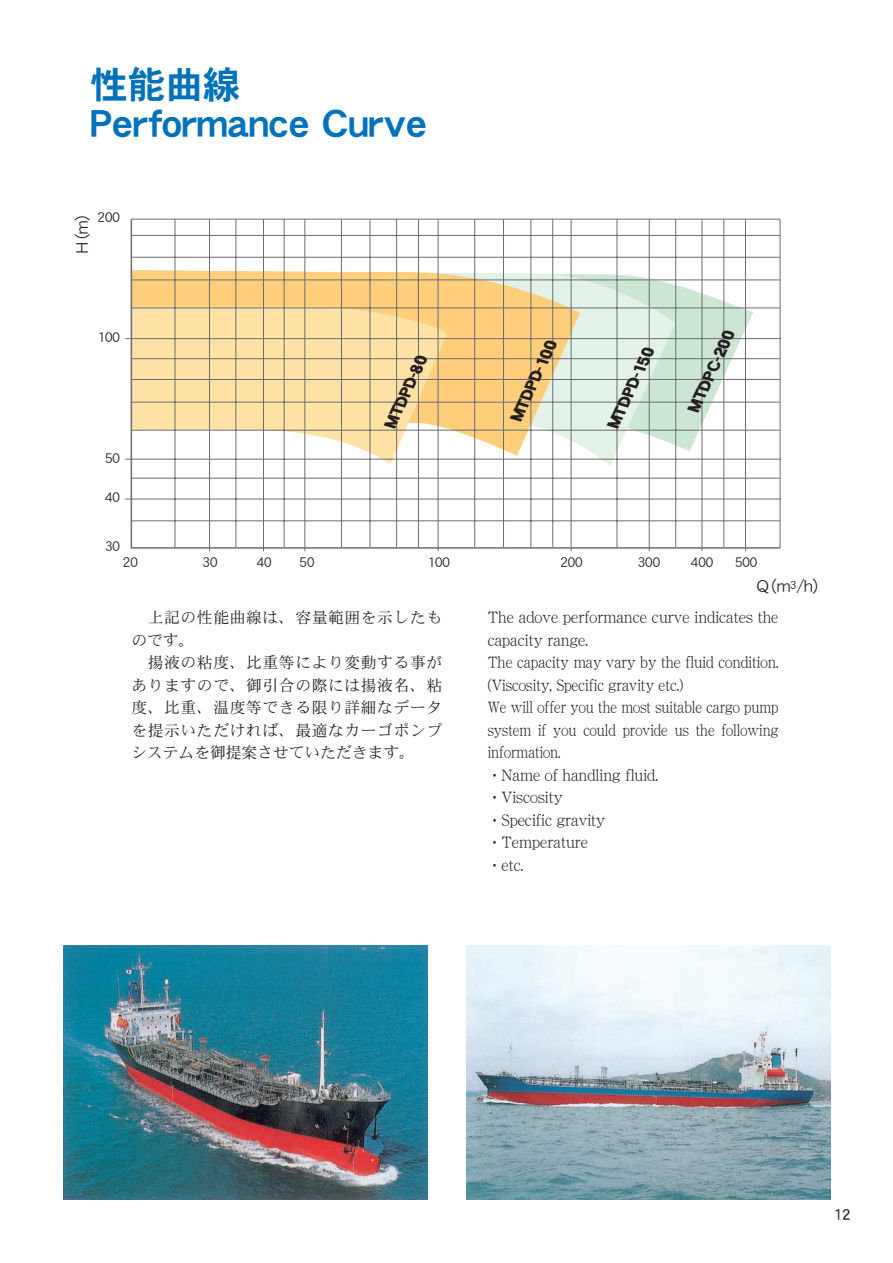
<style>
.page{position:relative;width:893px;height:1263px;background:#fff}
.page>*{position:absolute;margin:0;border:0;box-sizing:border-box;transform-origin:0 0}
.t1{font:37.5px/39px "DFPHS Gothic CID W7";color:#0072bc}
.t2{font:16.5px "DFPHS Gothic CID W3";color:#231f20}
.t3{font:italic 16.35px "DFPHS Gothic CID W9";color:#231f20}
.t4{font:15.75px/22.5px "DFPHS Mincho CID W3";color:#231f20;scale:.87 1}
.t5{font:15.75px/22.5px "DFPHS Mincho CID W3";letter-spacing:.04em;color:#231f20}
.t6{font:15px "DFPHS Gothic CID W5";color:#231f20}
.t7{font:13.5px "DFPHS Gothic CID W3";color:#231f20}
</style>
<div class="page">
<img style="left:64px;top:946px;width:364px;height:253px">
<img style="left:466px;top:946px;width:365px;height:253px">
<svg style="left:130px;top:218px;width:652px;height:331px"></svg>
<hr style="left:780px;top:219px;width:1px;height:329px;background:#6c6d70">
<hr style="left:131px;top:219px;width:649px;height:1px;background:#6c6d70">
<hr style="left:125px;top:338px;width:656px;height:1px;background:#6c6d70">
<hr style="left:125px;top:459px;width:656px;height:1px;background:#6c6d70">
<hr style="left:125px;top:499px;width:656px;height:1px;background:#6c6d70">
<hr style="left:131px;top:235px;width:649px;height:1px;background:#6c6d70">
<hr style="left:131px;top:257px;width:649px;height:1px;background:#6c6d70">
<hr style="left:131px;top:280px;width:649px;height:1px;background:#6c6d70">
<hr style="left:131px;top:308px;width:649px;height:1px;background:#6c6d70">
<hr style="left:131px;top:358px;width:649px;height:1px;background:#6c6d70">
<hr style="left:131px;top:379px;width:649px;height:1px;background:#6c6d70">
<hr style="left:131px;top:402px;width:649px;height:1px;background:#6c6d70">
<hr style="left:131px;top:430px;width:649px;height:1px;background:#6c6d70">
<hr style="left:131px;top:478px;width:649px;height:1px;background:#6c6d70">
<hr style="left:131px;top:521px;width:649px;height:1px;background:#6c6d70">
<hr style="left:175px;top:219px;width:1px;height:328px;background:#6c6d70">
<hr style="left:236px;top:219px;width:1px;height:328px;background:#6c6d70">
<hr style="left:284px;top:219px;width:1px;height:328px;background:#6c6d70">
<hr style="left:341px;top:219px;width:1px;height:328px;background:#6c6d70">
<hr style="left:370px;top:219px;width:1px;height:328px;background:#6c6d70">
<hr style="left:396px;top:219px;width:1px;height:328px;background:#6c6d70">
<hr style="left:418px;top:219px;width:1px;height:328px;background:#6c6d70">
<hr style="left:474px;top:219px;width:1px;height:328px;background:#6c6d70">
<hr style="left:503px;top:219px;width:1px;height:328px;background:#6c6d70">
<hr style="left:531px;top:219px;width:1px;height:328px;background:#6c6d70">
<hr style="left:552px;top:219px;width:1px;height:328px;background:#6c6d70">
<hr style="left:617px;top:219px;width:1px;height:328px;background:#6c6d70">
<hr style="left:675px;top:219px;width:1px;height:328px;background:#6c6d70">
<hr style="left:702px;top:219px;width:1px;height:332px;background:#6c6d70">
<hr style="left:724px;top:219px;width:1px;height:328px;background:#6c6d70">
<hr style="left:209px;top:219px;width:1px;height:332px;background:#6c6d70">
<hr style="left:263px;top:219px;width:1px;height:332px;background:#6c6d70">
<hr style="left:304px;top:219px;width:1px;height:332px;background:#6c6d70">
<hr style="left:438px;top:219px;width:1px;height:332px;background:#6c6d70">
<hr style="left:571px;top:219px;width:1px;height:332px;background:#6c6d70">
<hr style="left:649px;top:219px;width:1px;height:332px;background:#6c6d70">
<hr style="left:745px;top:219px;width:1px;height:332px;background:#6c6d70">
<h1 class="t1" style="left:90px;top:65px;width:338px">性能曲線<br>Performance Curve</h1>
<p class="t2" style="left:73px;top:253px;width:50px;rotate:-90deg">H（m）</p>
<p class="t7" style="left:98px;top:210px;width:24px">200</p>
<p class="t7" style="left:98px;top:329px;width:24px">100</p>
<p class="t7" style="left:105px;top:451px;width:16px">50</p>
<p class="t7" style="left:105px;top:490px;width:16px">40</p>
<p class="t7" style="left:105px;top:539px;width:16px">30</p>
<p class="t3" style="left:382px;top:423px;width:80px;rotate:-65deg">MTDPD-80</p>
<p class="t3" style="left:508px;top:416px;width:89px;rotate:-65deg">MTDPD-100</p>
<p class="t3" style="left:605px;top:423px;width:89px;rotate:-65deg">MTDPD-150</p>
<p class="t3" style="left:685px;top:407px;width:90px;rotate:-65deg">MTDPC-200</p>
<p class="t7" style="left:123px;top:554px;width:16px">20</p>
<p class="t7" style="left:203px;top:554px;width:16px">30</p>
<p class="t7" style="left:257px;top:554px;width:16px">40</p>
<p class="t7" style="left:300px;top:554px;width:16px">50</p>
<p class="t7" style="left:428px;top:554px;width:24px">100</p>
<p class="t7" style="left:560px;top:554px;width:24px">200</p>
<p class="t7" style="left:638px;top:554px;width:24px">300</p>
<p class="t7" style="left:691px;top:554px;width:24px">400</p>
<p class="t7" style="left:735px;top:554px;width:24px">500</p>
<p class="t2" style="left:757px;top:577px;width:74px">Q（m<sup>3</sup>/h）</p>
<p class="t5" style="left:131px;top:606px;width:312px">　上記の性能曲線は、容量範囲を示したものです。<br>　揚液の粘度、比重等により変動する事がありますので、御引合の際には揚液名、粘度、比重、温度等できる限り詳細なデータを提示いただければ、最適なカーゴポンプシステムを御提案させていただきます。</p>
<p class="t4" style="left:488px;top:606px;width:336px">The adove performance curve indicates the capacity range.<br>The capacity may vary by the fluid condition. (Viscosity, Specific gravity etc.)<br>We will offer you the most suitable cargo pump system if you could provide us the following information.<br>・Name of handling fluid.<br>・Viscosity<br>・Specific gravity<br>・Temperature<br>・etc.</p>
<p class="t6" style="left:834px;top:1207px;width:18px">12</p>
</div>
